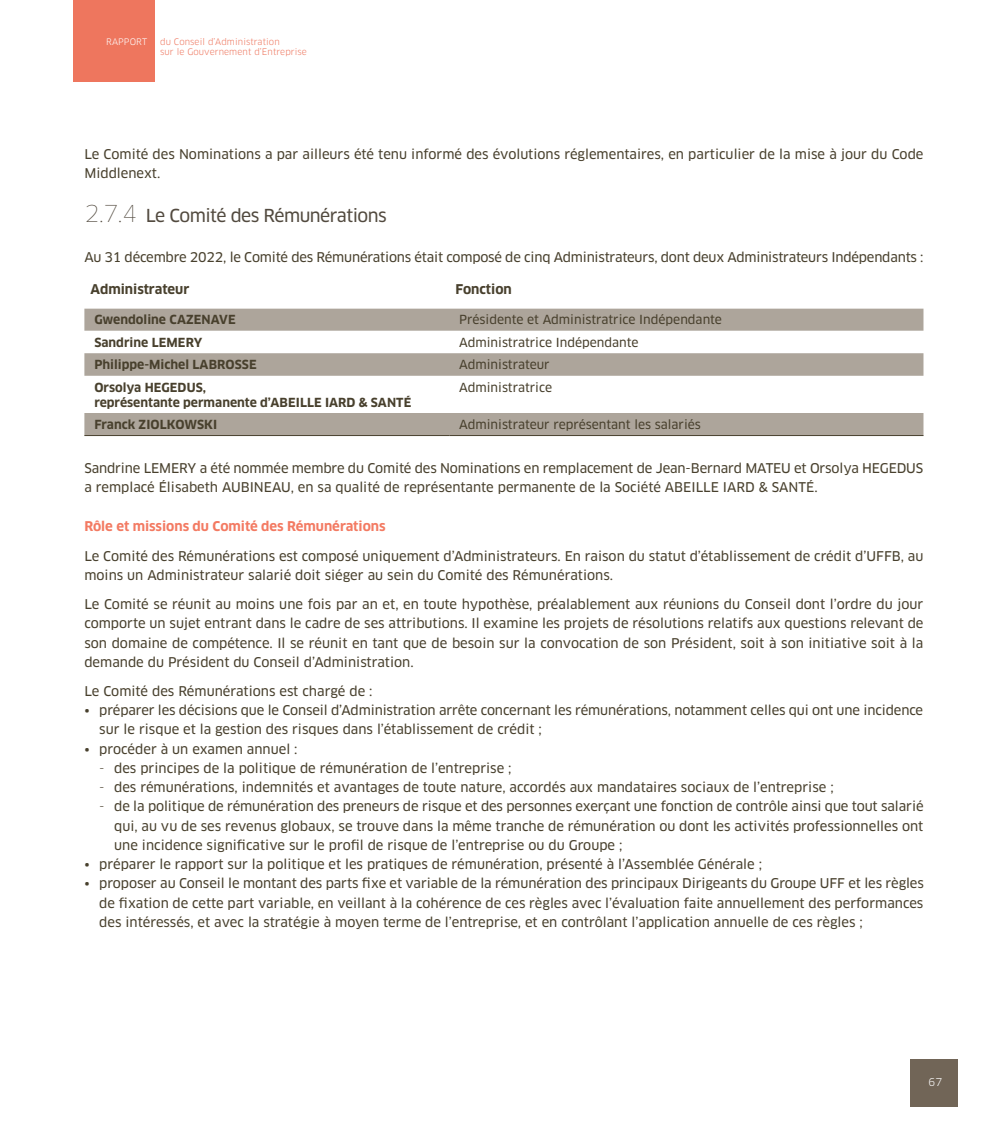
<style>
.page{position:relative;width:993px;height:1141px;background:#fff}
.page>*{position:absolute;margin:0;border:0;box-sizing:border-box;transform-origin:0 0}
.t1{font:17.5px "Clan OT News";letter-spacing:-.03em;color:#524a3f}
.t2{font:13.12px/19.2px "Clan OT News";color:#48402d}
.T5{font:700 13.12px "Clan OT";color:#f37a62}
.Tab_tetiere{font:700 13.12px "Clan OT";color:#48402d}
.Tab_roman{font:12.25px "Clan OT News";color:#48402d}
.Tab_roman-2{font:700 12.25px/14.7px "Clan OT";color:#48402d}
.t3{font:10.5px "Clan OT";color:#fff}
.t4{font:8.75px/10.5px "Clan OT";letter-spacing:.01em;color:#ee765e}
.t5{font:8.75px "Clan OT";letter-spacing:.01em;color:#fff}
.s1{font-family:"Clan OT";font-weight:100;font-size:22.75px}
.s2{font-family:"Clan OT"}
</style>
<div class="page">
<div style="left:910px;top:1060px;width:47px;height:47px;background:#716557"></div>
<div style="left:73px;top:0;width:81px;height:81px;background:#ee765e"></div>
<svg style="left:84px;top:308px;width:839px;height:1px"></svg>
<svg style="left:84px;top:309px;width:839px;height:126px;fill:#ada59b"></svg>
<hr style="left:84px;top:435px;width:365px;height:1px;background:#48402d">
<hr style="left:449px;top:435px;width:474px;height:1px;background:#48402d">
<p class="t5" style="left:106px;top:36px;width:42px">RAPPORT</p>
<p class="t4" style="left:160px;top:36px;width:148px">du Conseil d’Administration<br>sur le Gouvernement d’Entreprise</p>
<p class="t2" style="left:84px;top:145px;width:840px">Le Comité des Nominations a par ailleurs été tenu informé des évolutions réglementaires, en particulier de la mise à jour du Code<br>Middlenext.</p>
<p class="t1" style="left:84px;top:206px;width:304px"><span class="s1">2.7.4</span> Le Comité des Rémunérations</p>
<p class="t2" style="left:84px;top:247px;width:840px">Au 31 décembre 2022, le Comité des Rémunérations était composé de cinq Administrateurs, dont deux Administrateurs Indépendants :</p>
<p class="Tab_tetiere" style="left:91px;top:281px;width:100px">Administrateur</p>
<p class="Tab_tetiere" style="left:455px;top:281px;width:58px">Fonction</p>
<p class="Tab_roman-2" style="left:94px;top:313px;width:143px">Gwendoline CAZENAVE</p>
<p class="Tab_roman" style="left:459px;top:313px;width:264px">Présidente et Administratrice Indépendante</p>
<p class="Tab_roman-2" style="left:94px;top:335px;width:109px">Sandrine LEMERY</p>
<p class="Tab_roman" style="left:459px;top:335px;width:181px">Administratrice Indépendante</p>
<p class="Tab_roman-2" style="left:94px;top:357px;width:164px">Philippe-Michel LABROSSE</p>
<p class="Tab_roman" style="left:459px;top:358px;width:92px">Administrateur</p>
<p class="Tab_roman-2" style="left:94px;top:380px;width:318px">Orsolya HEGEDUS,<br>représentante permanente d’ABEILLE IARD &amp; SANTÉ</p>
<p class="Tab_roman" style="left:459px;top:380px;width:94px">Administratrice</p>
<p class="Tab_roman-2" style="left:94px;top:417px;width:124px">Franck ZIOLKOWSKI</p>
<p class="Tab_roman" style="left:459px;top:417px;width:243px">Administrateur représentant les salariés</p>
<p class="t2" style="left:84px;top:459px;width:840px">Sandrine LEMERY a été nommée membre du Comité des Nominations en remplacement de Jean-Bernard MATEU et Orsolya HEGEDUS a remplacé Élisabeth AUBINEAU, en sa qualité de représentante permanente de la Société ABEILLE IARD &amp; SANTÉ.</p>
<p class="T5" style="left:84px;top:519px;width:303px">Rôle et missions du Comité des Rémunérations</p>
<p class="t2" style="left:84px;top:546px;width:840px">Le Comité des Rémunérations est composé uniquement d’Administrateurs. En raison du statut d’établissement de crédit d’UFFB, au moins un Administrateur salarié doit siéger au sein du Comité des Rémunérations.</p>
<p class="t2" style="left:84px;top:595px;width:840px;text-align:justify">Le Comité se réunit au moins une fois par an et, en toute hypothèse, préalablement aux réunions du Conseil dont l’ordre du jour comporte un sujet entrant dans le cadre de ses attributions. Il examine les projets de résolutions relatifs aux questions relevant de son domaine de compétence. Il se réunit en tant que de besoin sur la convocation de son Président, soit à son initiative soit à la demande du Président du Conseil d’Administration.</p>
<p class="t2" style="left:84px;top:682px;width:289px">Le Comité des Rémunérations est chargé de :</p>
<p class="t2" style="left:99px;top:701px;width:825px;text-indent:-15px">• préparer les décisions que le Conseil d’Administration arrête concernant les rémunérations, notamment celles qui ont une incidence sur le risque et la gestion des risques dans l’établissement de crédit ;</p>
<p class="t2" style="left:84px;top:739px;width:214px">• procéder à un examen annuel :</p>
<p class="t2" style="left:99px;top:758px;width:414px"><span class="s2">-</span> des principes de la politique de rémunération de l’entreprise ;</p>
<p class="t2" style="left:99px;top:778px;width:735px"><span class="s2">-</span> des rémunérations, indemnités et avantages de toute nature, accordés aux mandataires sociaux de l’entreprise ;</p>
<p class="t2" style="left:114px;top:797px;width:810px;text-align:justify;text-indent:-15px"><span class="s2">-</span> de la politique de rémunération des preneurs de risque et des personnes exerçant une fonction de contrôle ainsi que tout salarié qui, au vu de ses revenus globaux, se trouve dans la même tranche de rémunération ou dont les activités professionnelles ont une incidence significative sur le profil de risque de l’entreprise ou du Groupe ;</p>
<p class="t2" style="left:84px;top:855px;width:679px">• préparer le rapport sur la politique et les pratiques de rémunération, présenté à l’Assemblée Générale ;</p>
<p class="t2" style="left:99px;top:874px;width:825px;text-align:justify;text-indent:-15px">• proposer au Conseil le montant des parts fixe et variable de la rémunération des principaux Dirigeants du Groupe UFF et les règles de fixation de cette part variable, en veillant à la cohérence de ces règles avec l’évaluation faite annuellement des performances des intéressés, et avec la stratégie à moyen terme de l’entreprise, et en contrôlant l’application annuelle de ces règles ;</p>
<p class="t3" style="left:928px;top:1075px;width:15px">67</p>
</div>
